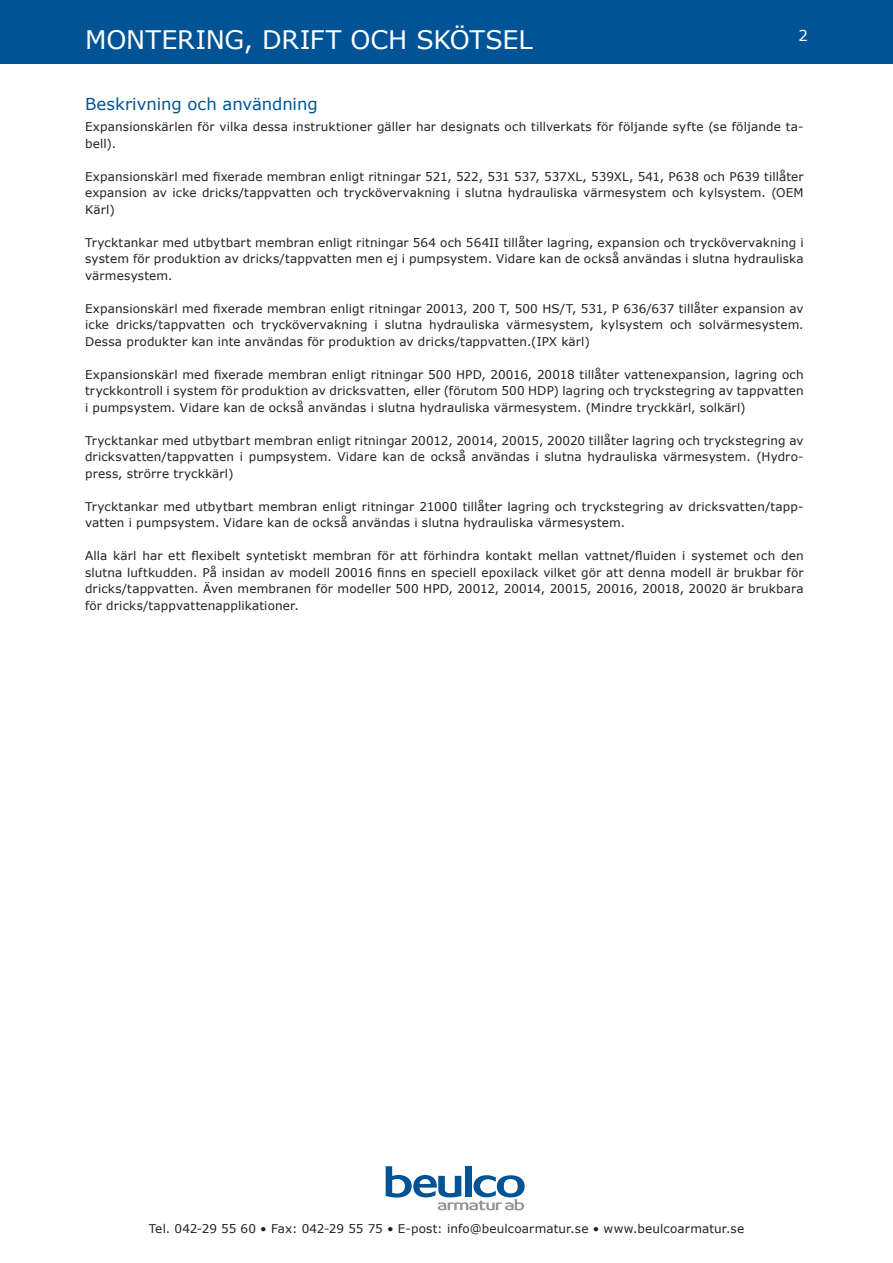
<style>
.page{position:relative;width:893px;height:1263px;background:#fff}
.page>*{position:absolute;margin:0;border:0;box-sizing:border-box;transform-origin:0 0}
.t1{font:25.5px "Verdana";letter-spacing:-.005em;color:#fff}
.t2{font:16.5px "Verdana";letter-spacing:-.005em;color:#005495}
.t3{font:15px "Verdana";color:#fff}
.t4{font:12px/16.5px "Verdana";letter-spacing:.01em;color:#231f20;text-align:justify}
</style>
<div class="page">
<div style="left:0;top:0;width:893px;height:64px;background:#005495"></div>
<svg style="left:386px;top:1166px;width:139px;height:44px"></svg>
<h1 class="t1" style="left:85px;top:30px;width:449px">MONTERING, DRIFT OCH SKÖTSEL</h1>
<p class="t3" style="left:798px;top:27px;width:11px">2</p>
<h2 class="t2" style="left:85px;top:95px;width:234px">Beskrivning och användning</h2>
<p class="t4" style="left:85px;top:118px;width:720px">Expansionskärlen för vilka dessa instruktioner gäller har designats och tillverkats för följande syfte (se följande ta&shy;bell).</p>
<p class="t4" style="left:85px;top:168px;width:720px">Expansionskärl med fixerade membran enligt ritningar 521, 522, 531 537, 537XL, 539XL, 541, P638 och P639 tillåter expansion av icke dricks/tappvatten och tryckövervakning i slutna hydrauliska värmesystem och kylsystem. (OEM Kärl)</p>
<p class="t4" style="left:85px;top:234px;width:720px">Trycktankar med utbytbart membran enligt ritningar 564 och 564II tillåter lagring, expansion och tryckövervakning i system för produktion av dricks/tappvatten men ej i pumpsystem. Vidare kan de också användas i slutna hydrauliska värmesystem.</p>
<p class="t4" style="left:85px;top:300px;width:720px">Expansionskärl med fixerade membran enligt ritningar 20013, 200 T, 500 HS/T, 531, P 636/637 tillåter expansion av icke dricks/tappvatten och tryckövervakning i slutna hydrauliska värmesystem, kylsystem och solvärmesystem.<br>Dessa produkter kan inte användas för produktion av dricks/tappvatten.(IPX kärl)</p>
<p class="t4" style="left:85px;top:366px;width:720px">Expansionskärl med fixerade membran enligt ritningar 500 HPD, 20016, 20018 tillåter vattenexpansion, lagring och tryckkontroll i system för produktion av dricksvatten, eller (förutom 500 HDP) lagring och tryckstegring av tappvatten i pumpsystem. Vidare kan de också användas i slutna hydrauliska värmesystem. (Mindre tryckkärl, solkärl)</p>
<p class="t4" style="left:85px;top:432px;width:720px">Trycktankar med utbytbart membran enligt ritningar 20012, 20014, 20015, 20020 tillåter lagring och tryckstegring av dricksvatten/tappvatten i pumpsystem. Vidare kan de också användas i slutna hydrauliska värmesystem. (Hydro&shy;press, strörre tryckkärl)</p>
<p class="t4" style="left:85px;top:498px;width:720px">Trycktankar med utbytbart membran enligt ritningar 21000 tillåter lagring och tryckstegring av dricksvatten/tapp&shy;vatten i pumpsystem. Vidare kan de också användas i slutna hydrauliska värmesystem.</p>
<p class="t4" style="left:85px;top:547px;width:720px">Alla kärl har ett flexibelt syntetiskt membran för att förhindra kontakt mellan vattnet/fluiden i systemet och den slutna luftkudden. På insidan av modell 20016 finns en speciell epoxilack vilket gör att denna modell är brukbar för dricks/tappvatten. Även membranen för modeller 500 HPD, 20012, 20014, 20015, 20016, 20018, 20020 är brukbara för dricks/tappvattenapplikationer.</p>
<p class="t4" style="left:149px;top:1221px;width:597px">Tel. 042-29 55 60 • Fax: 042-29 55 75 • E-post: info@beulcoarmatur.se • www.beulcoarmatur.se</p>
</div>
